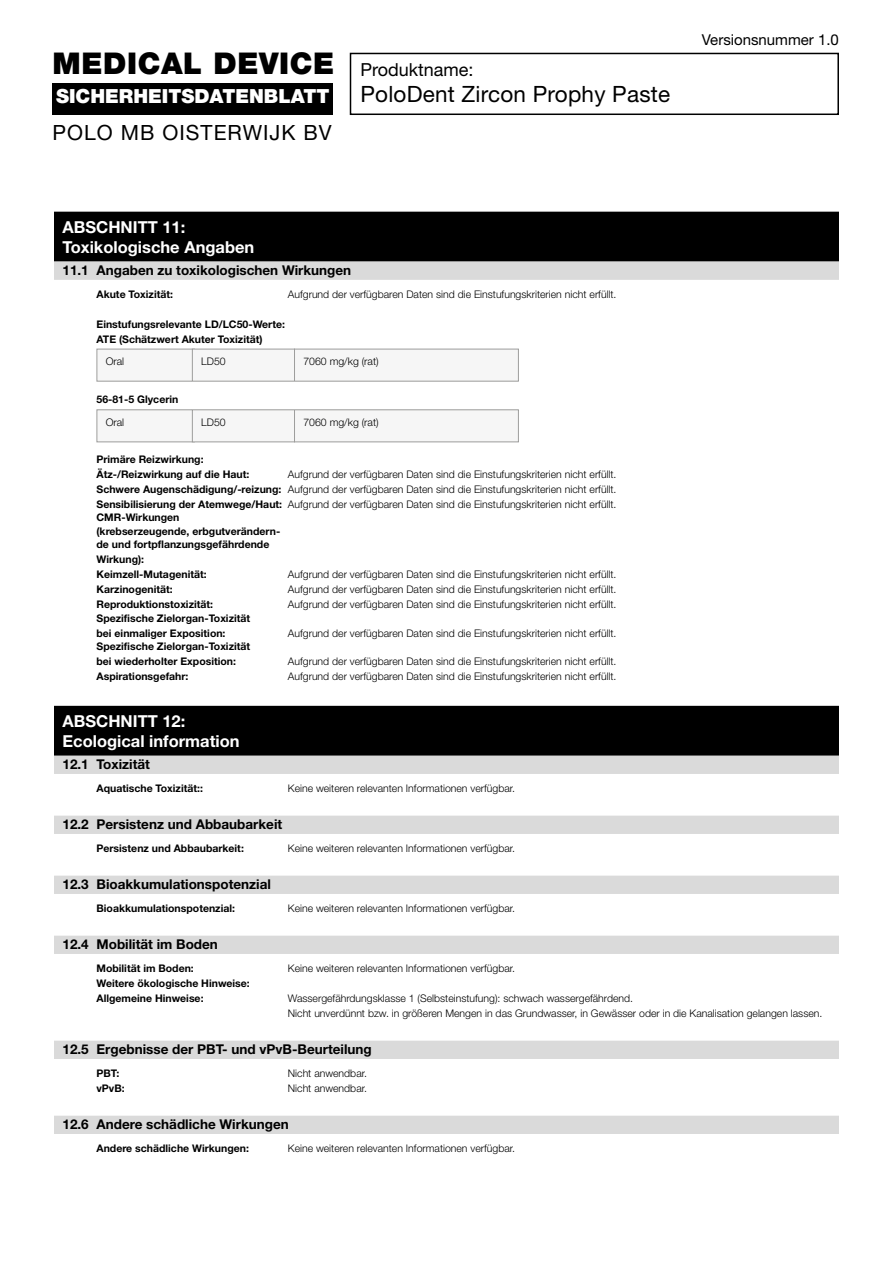
<style>
.page{position:relative;width:893px;height:1263px;background:#fff}
.page>*{position:absolute;margin:0;border:0;box-sizing:border-box;transform-origin:0 0}
.t1{font:900 30px "Helvetica Neue LT Pro";letter-spacing:.02em;color:#000}
.t2{font:22.5px "Helvetica Neue LT Pro";letter-spacing:.01em;color:#000}
.t3{font:21px "Helvetica Neue LT Pro";letter-spacing:.05em;color:#000}
.t4{font:900 19.5px "Helvetica Neue LT Pro";color:#fff}
.t5{font:18px "Helvetica Neue LT Pro";color:#000}
.t6{font:700 16.5px/19.8px "Helvetica Neue LT Pro";color:#fff}
.t7{font:15px "Helvetica Neue LT Pro";color:#000}
.t8{font:700 13.5px "Helvetica Neue LT Pro";color:#000}
.t9{font:300 10.5px/15px "Helvetica Neue LT Pro";color:#000;text-align:justify}
.t10{font:700 10.5px/15px "Helvetica Neue LT Pro";color:#000}
.s1{font-weight:700}
</style>
<div class="page">
<div style="left:54px;top:212px;width:785px;height:25px;background:#000"></div>
<div style="left:54px;top:231px;width:785px;height:26px;background:#000"></div>
<div style="left:54px;top:253px;width:785px;height:9px;background:#000"></div>
<div style="left:54px;top:261px;width:785px;height:18px;background:#dadada"></div>
<div style="left:54px;top:275px;width:785px;height:5px;background:#dadada"></div>
<div style="left:54px;top:706px;width:785px;height:25px;background:#000"></div>
<div style="left:54px;top:726px;width:785px;height:25px;background:#000"></div>
<div style="left:54px;top:747px;width:785px;height:9px;background:#000"></div>
<div style="left:54px;top:756px;width:785px;height:18px;background:#dadada"></div>
<div style="left:54px;top:816px;width:785px;height:18px;background:#dadada"></div>
<div style="left:54px;top:876px;width:785px;height:18px;background:#dadada"></div>
<div style="left:54px;top:936px;width:785px;height:18px;background:#dadada"></div>
<div style="left:54px;top:1041px;width:785px;height:18px;background:#dadada"></div>
<div style="left:54px;top:1116px;width:785px;height:18px;background:#dadada"></div>
<div style="left:97px;top:410px;width:97px;height:32px;background:#f6f6f6"></div>
<div style="left:97px;top:409px;width:98px;height:33px;border:1px solid #9d9d9c"></div>
<div style="left:97px;top:349px;width:97px;height:32px;background:#f6f6f6"></div>
<div style="left:97px;top:349px;width:98px;height:32px;border:1px solid #9d9d9c"></div>
<div style="left:192px;top:410px;width:102px;height:32px;background:#f6f6f6"></div>
<div style="left:192px;top:409px;width:103px;height:33px;border:1px solid #9d9d9c"></div>
<div style="left:192px;top:349px;width:102px;height:32px;background:#f6f6f6"></div>
<div style="left:192px;top:349px;width:103px;height:32px;border:1px solid #9d9d9c"></div>
<div style="left:294px;top:410px;width:224px;height:32px;background:#f6f6f6"></div>
<div style="left:294px;top:409px;width:225px;height:33px;border:1px solid #9d9d9c"></div>
<div style="left:294px;top:349px;width:224px;height:32px;background:#f6f6f6"></div>
<div style="left:294px;top:349px;width:225px;height:32px;border:1px solid #9d9d9c"></div>
<div style="left:350px;top:53px;width:489px;height:62px;border:2px solid #000"></div>
<div style="left:52px;top:83px;width:281px;height:32px;background:#000"></div>
<h1 class="t1" style="left:52px;top:45px;width:283px">MEDICAL DEVICE</h1>
<h3 class="t4" style="left:56px;top:84px;width:275px">SICHERHEITSDATENBLATT</h3>
<h3 class="t3" style="left:52px;top:119px;width:281px">POLO MB OISTERWIJK BV</h3>
<h3 class="t5" style="left:360px;top:59px;width:115px">Produktname:</h3>
<h2 class="t2" style="left:360px;top:80px;width:311px">PoloDent Zircon Prophy Paste</h2>
<h3 class="t7" style="left:702px;top:30px;width:139px">Versionsnummer 1.0</h3>
<h3 class="t6" style="left:62px;top:217px;width:193px">ABSCHNITT 11:<br>Toxikologische Angaben</h3>
<p class="t8" style="left:63px;top:262px;width:290px">11.1 Angaben zu toxikologischen Wirkungen</p>
<p class="t10" style="left:97px;top:286px;width:78px">Akute Toxizität:</p>
<p class="t9" style="left:288px;top:286px;width:330px">Aufgrund der verfügbaren Daten sind die Einstufungskriterien nicht erfüllt.</p>
<p class="t10" style="left:97px;top:316px;width:190px">Einstufungsrelevante LD/LC50-Werte:<br>ATE (Schätzwert Akuter Toxizität)</p>
<p class="t9" style="left:106px;top:354px;width:20px">Oral</p>
<p class="t10" style="left:97px;top:391px;width:83px">56-81-5 Glycerin</p>
<p class="t9" style="left:106px;top:415px;width:20px">Oral</p>
<p class="t9" style="left:201px;top:354px;width:26px">LD50</p>
<p class="t9" style="left:201px;top:415px;width:26px">LD50</p>
<p class="t9" style="left:303px;top:354px;width:77px">7060 mg/kg (rat)</p>
<p class="t9" style="left:303px;top:415px;width:77px">7060 mg/kg (rat)</p>
<p class="t10" style="left:97px;top:451px;width:154px">Primäre Reizwirkung:<br>Ätz-/Reizwirkung auf die Haut:</p>
<p class="t9" style="left:97px;top:466px;width:521px;text-indent:191px">Aufgrund der verfügbaren Daten sind die Einstufungskriterien nicht erfüllt.<br><span class="s1">Schwere Augenschädigung/-reizung:</span> Aufgrund der verfügbaren Daten sind die Einstufungskriterien nicht erfüllt.<br><span class="s1">Sensibilisierung der Atemwege/Haut:</span> Aufgrund der verfügbaren Daten sind die Einstufungskriterien nicht erfüllt.</p>
<p class="t10" style="left:97px;top:510px;width:185px;line-height:13.5px">CMR-Wirkungen<br>(krebserzeugende, erbgutverändern&shy;de und fortpflanzungsgefährdende</p>
<p class="t10" style="left:97px;top:552px;width:112px">Wirkung):<br>Keimzell-Mutagenität:</p>
<p class="t9" style="left:288px;top:567px;width:330px">Aufgrund der verfügbaren Daten sind die Einstufungskriterien nicht erfüllt.</p>
<p class="t10" style="left:97px;top:582px;width:78px">Karzinogenität:</p>
<p class="t9" style="left:288px;top:582px;width:330px">Aufgrund der verfügbaren Daten sind die Einstufungskriterien nicht erfüllt.</p>
<p class="t10" style="left:97px;top:597px;width:118px">Reproduktionstoxizität:</p>
<p class="t9" style="left:288px;top:597px;width:330px">Aufgrund der verfügbaren Daten sind die Einstufungskriterien nicht erfüllt.</p>
<p class="t10" style="left:97px;top:610px;width:155px">Spezifische Zielorgan-Toxizität bei einmaliger Exposition:</p>
<p class="t9" style="left:288px;top:625px;width:330px">Aufgrund der verfügbaren Daten sind die Einstufungskriterien nicht erfüllt.</p>
<p class="t10" style="left:97px;top:639px;width:155px">Spezifische Zielorgan-Toxizität bei wiederholter Exposition:</p>
<p class="t9" style="left:288px;top:654px;width:330px">Aufgrund der verfügbaren Daten sind die Einstufungskriterien nicht erfüllt.</p>
<p class="t10" style="left:97px;top:669px;width:93px">Aspirationsgefahr:</p>
<p class="t9" style="left:288px;top:669px;width:330px">Aufgrund der verfügbaren Daten sind die Einstufungskriterien nicht erfüllt.</p>
<h3 class="t6" style="left:62px;top:711px;width:179px">ABSCHNITT 12:<br>Ecological information</h3>
<p class="t8" style="left:63px;top:756px;width:89px">12.1 Toxizität</p>
<p class="t10" style="left:97px;top:780px;width:108px">Aquatische Toxizität::</p>
<p class="t9" style="left:288px;top:780px;width:229px">Keine weiteren relevanten Informationen verfügbar.</p>
<p class="t8" style="left:63px;top:816px;width:221px">12.2 Persistenz und Abbaubarkeit</p>
<p class="t10" style="left:97px;top:840px;width:149px">Persistenz und Abbaubarkeit:</p>
<p class="t9" style="left:288px;top:840px;width:229px">Keine weiteren relevanten Informationen verfügbar.</p>
<p class="t8" style="left:63px;top:876px;width:210px">12.3 Bioakkumulationspotenzial</p>
<p class="t10" style="left:97px;top:900px;width:140px">Bioakkumulationspotenzial:</p>
<p class="t9" style="left:288px;top:900px;width:229px">Keine weiteren relevanten Informationen verfügbar.</p>
<p class="t8" style="left:63px;top:936px;width:157px">12.4 Mobilität im Boden</p>
<p class="t10" style="left:97px;top:960px;width:99px">Mobilität im Boden:</p>
<p class="t9" style="left:288px;top:960px;width:229px">Keine weiteren relevanten Informationen verfügbar.</p>
<p class="t10" style="left:97px;top:975px;width:155px">Weitere ökologische Hinweise:<br>Allgemeine Hinweise:</p>
<p class="t9" style="left:288px;top:990px;width:536px">Wassergefährdungsklasse 1 (Selbsteinstufung): schwach wassergefährdend.<br>Nicht unverdünnt bzw. in größeren Mengen in das Grundwasser, in Gewässer oder in die Kanalisation gelangen lassen.</p>
<p class="t8" style="left:63px;top:1041px;width:311px">12.5 Ergebnisse der PBT- und vPvB-Beurteilung</p>
<p class="t10" style="left:97px;top:1065px;width:24px">PBT:</p>
<p class="t9" style="left:288px;top:1065px;width:81px">Nicht anwendbar.</p>
<p class="t10" style="left:97px;top:1080px;width:30px">vPvB:</p>
<p class="t9" style="left:288px;top:1080px;width:81px">Nicht anwendbar.</p>
<p class="t8" style="left:63px;top:1116px;width:228px">12.6 Andere schädliche Wirkungen</p>
<p class="t10" style="left:97px;top:1140px;width:154px">Andere schädliche Wirkungen:</p>
<p class="t9" style="left:288px;top:1140px;width:229px">Keine weiteren relevanten Informationen verfügbar.</p>
</div>
